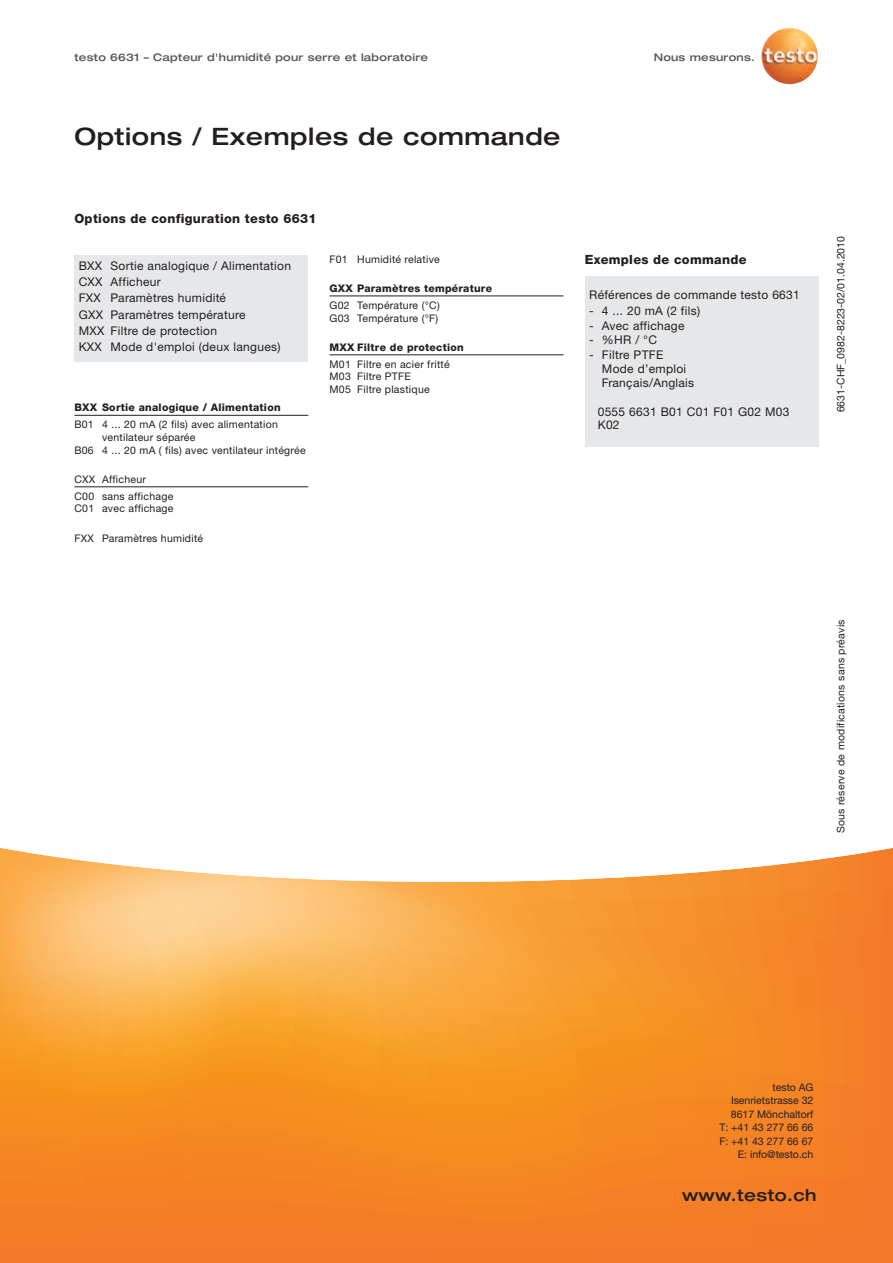
<style>
.page{position:relative;width:893px;height:1263px;background:#fff}
.page>*{position:absolute;margin:0;border:0;box-sizing:border-box;transform-origin:0 0}
.t1{font:500 expanded 24px "Helvetica Neue LT Com";letter-spacing:.025em;color:#231f20}
.t2{font:500 expanded 16.5px "Helvetica Neue LT Com";letter-spacing:.025em;color:#231f20}
.t3{font:800 12.75px "Helvetica Neue LTW1 G";letter-spacing:.025em;color:#231f20}
.t4{font:12px/16.2px "Helvetica Neue LTW1 G";letter-spacing:.025em;color:#231f20}
.t5{font:10.5px/12.6px "Helvetica Neue LTW1 G";letter-spacing:.025em;color:#231f20}
.t6{font:10.5px/13.5px "Helvetica Neue LTW1 G";color:#231f20;text-align:right}
.t7{font:800 10.5px "Helvetica Neue LTW1 G";letter-spacing:.025em;color:#231f20}
.t8{font:500 expanded 10.5px "Helvetica Neue LT Com";letter-spacing:.025em;color:#57585a}
</style>
<div class="page">
<img style="left:761px;top:28px;width:57px;height:56px">
<svg style="left:0;top:848px;width:893px;height:415px;background:#f79a3e"></svg>
<div style="left:74px;top:255px;width:234px;height:106px;background:#e6e7e9"></div>
<div style="left:585px;top:276px;width:234px;height:170px;background:#e6e7e9"></div>
<hr style="left:74px;top:415px;width:234px;height:1px;background:#231f20">
<hr style="left:74px;top:487px;width:234px;height:1px;background:#231f20">
<hr style="left:330px;top:296px;width:233px;height:1px;background:#231f20">
<hr style="left:330px;top:355px;width:233px;height:1px;background:#231f20">
<p class="t8" style="left:74px;top:50px;width:355px">testo 6631 – Capteur d'humidité pour serre et laboratoire</p>
<p class="t8" style="left:654px;top:50px;width:103px">Nous mesurons.</p>
<h1 class="t1" style="left:74px;top:121px;width:488px">Options / Exemples de commande</h1>
<p class="t3" style="left:74px;top:214px;width:244px">Options de configuration testo 6631</p>
<p class="t4" style="left:79px;top:259px;width:214px">BXX Sortie analogique / Alimentation<br>CXX Afficheur<br>FXX Paramètres humidité<br>GXX Paramètres température<br>MXX Filtre de protection<br>KXX Mode d'emploi (deux langues)</p>
<p class="t7" style="left:74px;top:404px;width:208px">BXX Sortie analogique / Alimentation</p>
<p class="t5" style="left:74px;top:419px;width:205px">B01 4 ... 20 mA (2 fils) avec alimentation</p>
<p class="t5" style="left:102px;top:432px;width:95px">ventilateur séparée</p>
<p class="t5" style="left:74px;top:444px;width:233px">B06 4 ... 20 mA ( fils) avec ventilateur intégrée</p>
<p class="t5" style="left:74px;top:472px;width:100px;line-height:16.8px">CXX Afficheur<br>C00 sans affichage</p>
<p class="t5" style="left:74px;top:503px;width:101px">C01 avec affichage</p>
<p class="t5" style="left:74px;top:533px;width:130px">FXX Paramètres humidité</p>
<p class="t5" style="left:330px;top:254px;width:112px">F01 Humidité relative</p>
<p class="t7" style="left:330px;top:285px;width:164px">GXX Paramètres température</p>
<p class="t5" style="left:330px;top:300px;width:112px">G02 Température (°C)<br>G03 Température (°F)</p>
<p class="t7" style="left:330px;top:343px;width:136px">MXX Filtre de protection</p>
<p class="t5" style="left:330px;top:359px;width:122px">M01 Filtre en acier fritté<br>M03 Filtre PTFE<br>M05 Filtre plastique</p>
<p class="t3" style="left:585px;top:255px;width:163px">Exemples de commande</p>
<p class="t4" style="left:589px;top:288px;width:212px">Références de commande testo 6631</p>
<p class="t4" style="left:589px;top:304px;width:112px">- 4 ... 20 mA (2 fils)</p>
<p class="t4" style="left:589px;top:318px;width:97px">- Avec affichage</p>
<p class="t4" style="left:589px;top:333px;width:69px">- %HR / °C</p>
<p class="t4" style="left:602px;top:349px;width:94px;line-height:14.1px;text-indent:-13px">- Filtre PTFE<br>Mode d’emploi<br>Français/Anglais</p>
<p class="t4" style="left:598px;top:406px;width:193px;line-height:13.5px">0555 6631 B01 C01 F01 G02 M03<br>K02</p>
<p class="t6" style="left:834px;top:412px;width:178px;rotate:-90deg">6631-CHF_0982-8223-02/01.04.2010</p>
<p class="t5" style="left:835px;top:833px;width:216px;rotate:-90deg">Sous réserve de modifications sans préavis</p>
<p class="t6" style="left:719px;top:1081px;width:96px">testo AG<br>Isenrietstrasse 32<br>8617 Mönchaltorf<br>T: +41 43 277 66 66<br>F: +41 43 277 66 67<br>E: info@testo.ch</p>
<h2 class="t2" style="left:682px;top:1184px;width:136px">www.testo.ch</h2>
</div>
